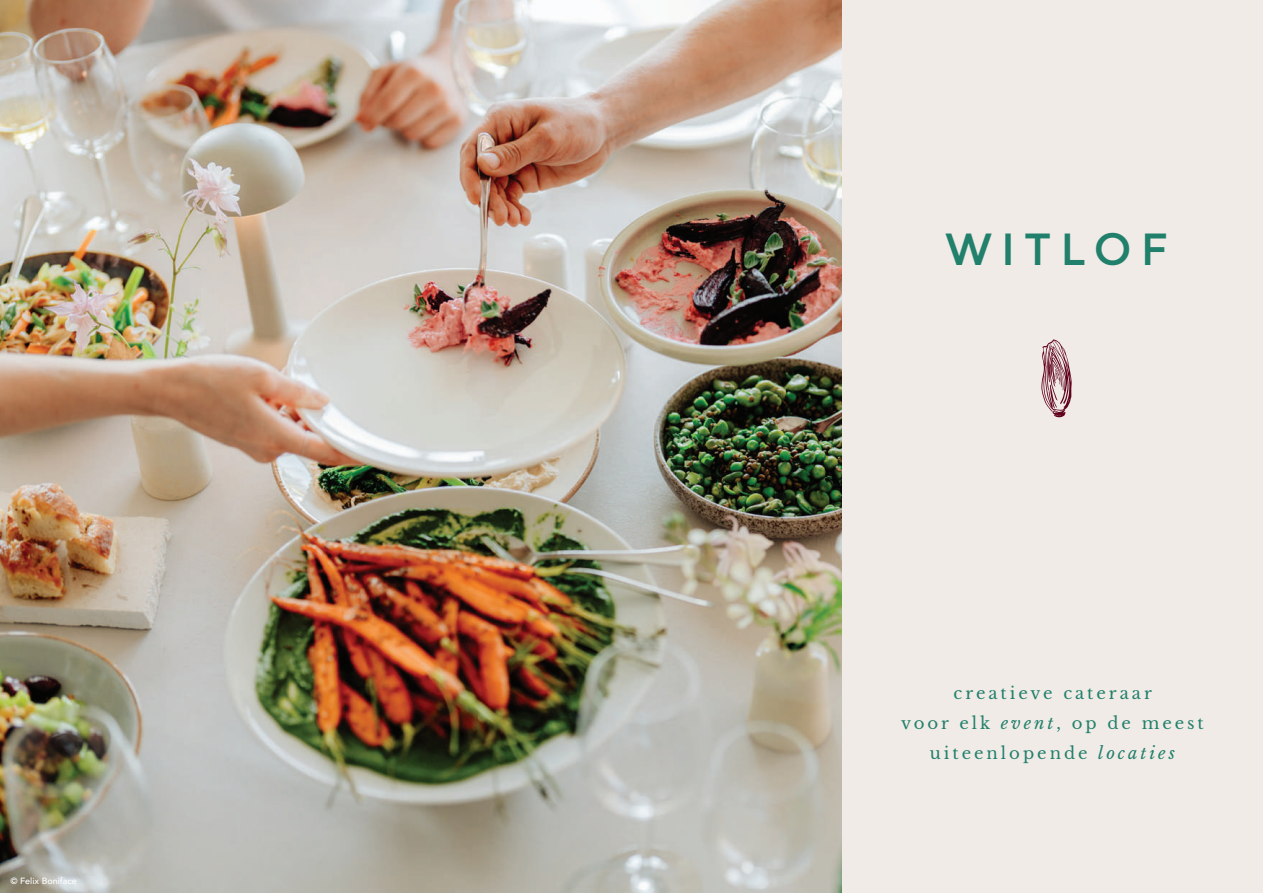
<style>
.page{position:relative;width:1263px;height:893px;background:#fff}
.page>*{position:absolute;margin:0;border:0;box-sizing:border-box;transform-origin:0 0}
.t1{font:45px "Montserrat";letter-spacing:.2em;color:#21806b}
.t2{font:16.5px/30px "Libre Baskerville";letter-spacing:.18em;color:#21806b;text-align:center}
.t3{font:500 9px "Avenir";color:#fff}
.s1{font-style:italic}
</style>
<div class="page">
<div style="left:842px;top:0;width:421px;height:893px;background:#f1ebe7"></div>
<img style="left:0;top:0;width:842px;height:893px">
<svg style="left:1041px;top:339px;width:30px;height:78px"></svg>
<p class="t3" style="left:10px;top:873px;width:68px">© Felix Boniface</p>
<h1 class="t1" style="left:945px;top:223px;width:224px">WITLOF</h1>
<p class="t2" style="left:901px;top:678px;width:304px">creatieve cateraar<br>voor elk <span class="s1">event</span>, op de meest uiteenlopende <span class="s1">locaties</span></p>
</div>
